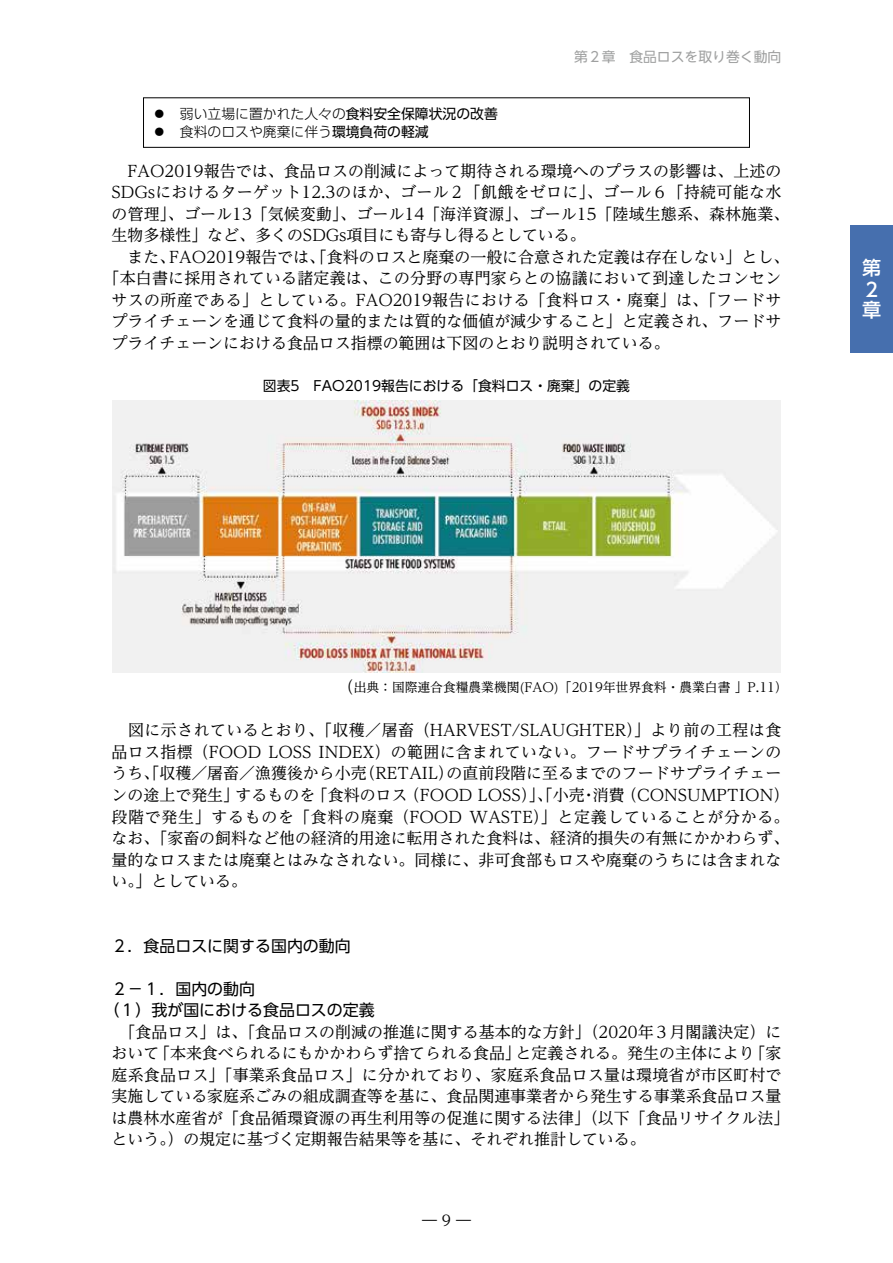
<style>
.page{position:relative;width:893px;height:1263px;background:#fff}
.page>*{position:absolute;margin:0;border:0;box-sizing:border-box;transform-origin:0 0}
.t1{font:500 19.2px/21px "UD Shin Go NT Pro";color:#fff}
.t2{font:15.9px/21.6px "UD Reimin Pro";color:#000}
.t3{font:15.9px "UD Reimin Pro";letter-spacing:.02em;color:#000}
.t4{font:15.9px "UD Reimin Pro";letter-spacing:.025em;color:#000}
.t5{font:15.9px/21.6px "UD Shin Go Pro";color:#000}
.t6{font:14.85px "UD Reimin Pro";color:#000}
.t7{font:300 13.8px/18.1px "UD Shin Go Pro";color:#000}
.t8{font:13.8px "UD Shin Go Pro";color:#000}
.t9{font:13.8px "UD Shin Go NT Pro";color:#9fa0a0}
.t10{font:12.75px "UD Reimin Pro";color:#000}
.s1{font-weight:400}
.s2{font-size:15.9px}
</style>
<div class="page">
<div style="left:850px;top:225px;width:43px;height:128px;background:#466fae"></div>
<div style="left:143px;top:97px;width:607px;height:51px;border:1px solid #000"></div>
<img style="left:112px;top:401px;width:669px;height:272px">
<p class="t9" style="left:574px;top:46px;width:209px">第２章　食品ロスを取り巻く動向</p>
<p class="t7" style="left:152px;top:104px;width:347px">◦　弱い立場に置かれた人々の<span class="s1">食料安全保障状況の改善</span>◦　食料のロスや廃棄に伴う<span class="s1">環境負荷の軽減</span></p>
<p class="t2" style="left:112px;top:159px;width:671px">　FAO2019報告では、食品ロスの削減によって期待される環境へのプラスの影響は、上述の</p>
<p class="t3" style="left:112px;top:179px;width:671px">SDGsにおけるターゲット12.3のほか、ゴール２「飢餓をゼロに」、ゴール６「持続可能な水</p>
<p class="t2" style="left:112px;top:202px;width:679px">の管理」、ゴール13「気候変動」、ゴール14「海洋資源」、ゴール15「陸域生態系、森林施業、</p>
<p class="t2" style="left:112px;top:224px;width:476px">生物多様性」など、多くのSDGs項目にも寄与し得るとしている。</p>
<p class="t2" style="left:112px;top:245px;width:679px">　また、FAO2019報告では、「食料のロスと廃棄の一般に合意された定義は存在しない」とし、</p>
<p class="t2" style="left:104px;top:267px;width:679px">「本白書に採用されている諸定義は、この分野の専門家らとの協議において到達したコンセン</p>
<p class="t4" style="left:112px;top:287px;width:671px">サスの所産である」としている。FAO2019報告における「食料ロス・廃棄」は、「フードサ</p>
<p class="t2" style="left:112px;top:310px;width:671px">プライチェーンを通じて食料の量的または質的な価値が減少すること」と定義され、フードサ</p>
<p class="t2" style="left:112px;top:332px;width:560px">プライチェーンにおける食品ロス指標の範囲は下図のとおり説明されている。</p>
<p class="t8" style="left:263px;top:375px;width:369px">図表5　FAO2019報告における「食料ロス・廃棄」の定義</p>
<p class="t1" style="left:862px;top:257px;width:20px">第<br>２章</p>
<p class="t10" style="left:338px;top:677px;width:451px"><span class="s2">（</span>出典：国際連合食糧農業機関(FAO)「2019年世界食料・農業白書」P.11）</p>
<p class="t2" style="left:112px;top:719px;width:679px">　図に示されているとおり、「収穫／屠畜（HARVEST/SLAUGHTER）」より前の工程は食品ロス指標（FOOD LOSS INDEX）の範囲に含まれていない。フードサプライチェーンのうち、「収穫／屠畜／漁獲後から小売（RETAIL）の直前段階に至るまでのフードサプライチェーンの途上で発生」するものを「食料のロス（FOOD LOSS）」、「小売・消費（CONSUMPTION）段階で発生」するものを「食料の廃棄（FOOD WASTE）」と定義していることが分かる。なお、「家畜の飼料など他の経済的用途に転用された食料は、経済的損失の有無にかかわらず、量的なロスまたは廃棄とはみなされない。同様に、非可食部もロスや廃棄のうちには含まれない。」としている。</p>
<p class="t5" style="left:112px;top:934px;width:241px">２．食品ロスに関する国内の動向</p>
<p class="t5" style="left:104px;top:977px;width:273px;text-indent:8px">２－１．国内の動向<br>（１）我が国における食品ロスの定義</p>
<p class="t2" style="left:112px;top:1020px;width:679px">　「食品ロス」は、「食品ロスの削減の推進に関する基本的な方針」（2020年３月閣議決定）において「本来食べられるにもかかわらず捨てられる食品」と定義される。発生の主体により「家庭系食品ロス」「事業系食品ロス」に分かれており、家庭系食品ロス量は環境省が市区町村で実施している家庭系ごみの組成調査等を基に、食品関連事業者から発生する事業系食品ロス量は農林水産省が「食品循環資源の再生利用等の促進に関する法律」（以下「食品リサイクル法」という。）の規定に基づく定期報告結果等を基に、それぞれ推計している。</p>
<p class="t6" style="left:422px;top:1208px;width:50px">―9―</p>
</div>
